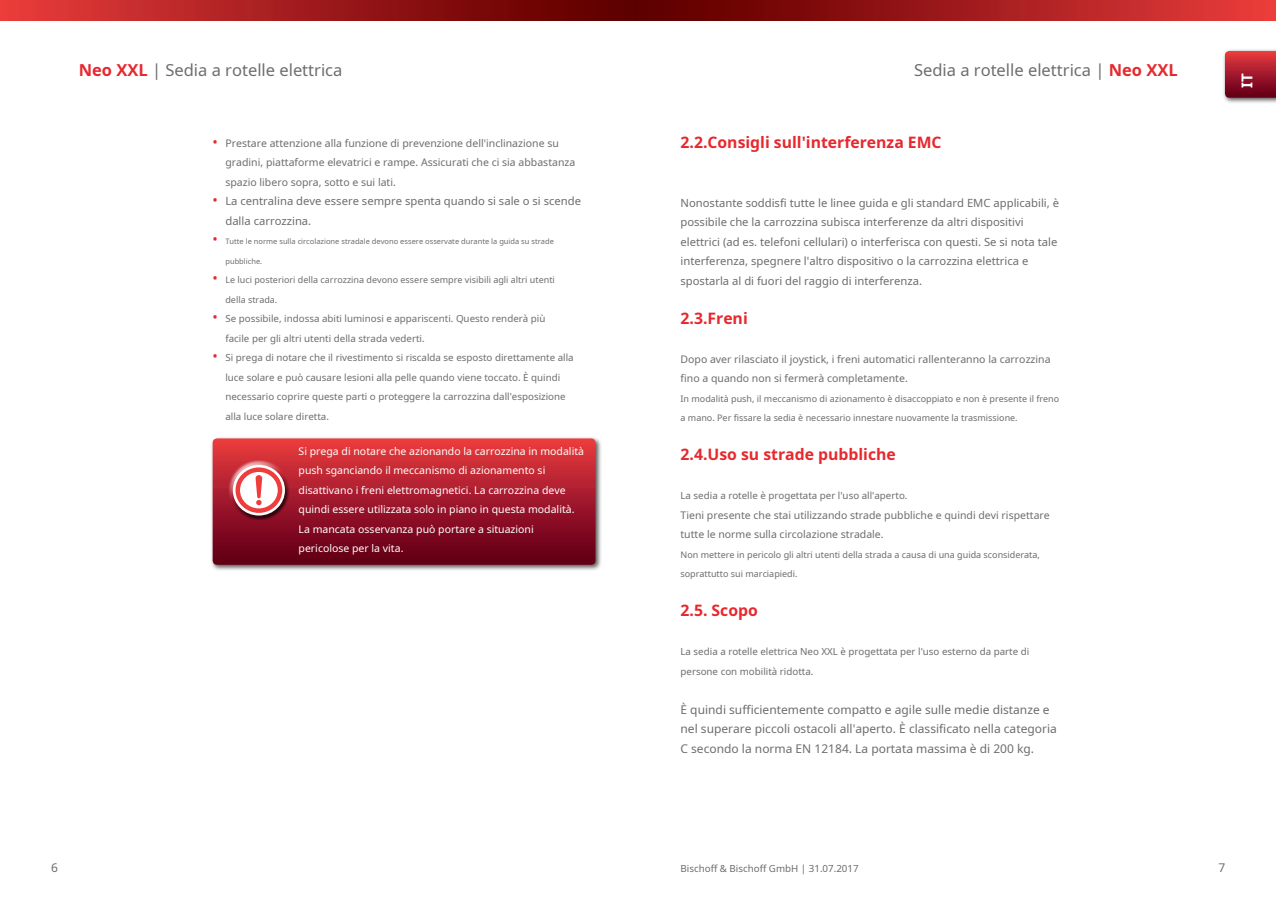
<style>
.page{position:relative;width:1276px;height:910px;background:#fff}
.page>*{position:absolute;margin:0;border:0;box-sizing:border-box;transform-origin:0 0}
.t1{font:16.5px "Noto Sans";color:#6d6d6c}
.t2{font:700 15.75px "Noto Sans";color:#e7282e}
.t3{font:700 15px "Noto Sans";color:#fff}
.t4{font:12px/19.5px "Noto Sans";color:#6d6d6c}
.t5{font:11.25px/19.5px "Noto Sans";color:#6d6d6c}
.t6{font:10.5px/19.5px "Noto Sans";color:#6d6d6c}
.t7{font:10.5px/19.5px "Noto Sans";color:#fff}
.t8{font:9.75px/19.5px "Noto Sans";color:#6d6d6c}
.t9{font:9px/19.5px "Noto Sans";color:#6d6d6c}
.t10{font:7.5px "Noto Sans";color:#6d6d6c}
.s1{font-weight:700;color:#e7282e}
.s2{font-size:14.25px;color:#e7282e}
</style>
<div class="page">
<div style="left:0;top:0;width:638px;height:21px;background:linear-gradient(to right,#e73b3c,#570000)"></div>
<div style="left:638px;top:0;width:638px;height:21px;background:linear-gradient(to right,#580000,#e83c3c)"></div>
<div style="left:1222px;top:48px;width:54px;height:57px;background:#231f20;opacity:.75"></div>
<svg style="left:1225px;top:51px;width:51px;height:47px"></svg>
<div style="left:210px;top:436px;width:392px;height:135px;background:#231f20;opacity:.75"></div>
<svg style="left:213px;top:438px;width:382px;height:127px"></svg>
<div style="left:229px;top:461px;width:56px;height:43px;background:#fff;opacity:.75"></div>
<div style="left:232px;top:473px;width:58px;height:47px;background:#231f20;opacity:.75"></div>
<svg style="left:233px;top:465px;width:52px;height:51px"></svg>
<svg style="left:256px;top:475px;width:6px;height:30px"></svg>
<div style="left:235px;top:467px;width:47px;height:46px;border:4px solid #ee3d3c;border-radius:50%"></div>
<h1 class="t1" style="left:79px;top:59px;width:265px"><span class="s1">Neo XXL</span> | Sedia a rotelle elettrica</h1>
<h1 class="t1" style="left:914px;top:59px;width:265px">Sedia a rotelle elettrica | <span class="s1">Neo XXL</span></h1>
<p class="t6" style="left:225px;top:133px;width:351px;text-indent:-13px"><span class="s2">•</span> Prestare attenzione alla funzione di prevenzione dell'inclinazione su gradini, piattaforme elevatrici e rampe. Assicurati che ci sia abbastanza spazio libero sopra, sotto e sui lati.</p>
<p class="t5" style="left:225px;top:191px;width:357px;text-indent:-13px"><span class="s2">•</span> La centralina deve essere sempre spenta quando si sale o si scende dalla carrozzina.</p>
<p class="t10" style="left:213px;top:236px;width:343px"><span class="s2">•</span> Tutte le norme sulla circolazione stradale devono essere osservate durante la guida su strade</p>
<p class="t10" style="left:225px;top:256px;width:38px">pubbliche.</p>
<p class="t9" style="left:225px;top:270px;width:331px;text-indent:-13px"><span class="s2">•</span> Le luci posteriori della carrozzina devono essere sempre visibili agli altri utenti della strada.</p>
<p class="t8" style="left:225px;top:309px;width:321px;text-indent:-13px"><span class="s2">•</span> Se possibile, indossa abiti luminosi e appariscenti. Questo renderà più facile per gli altri utenti della strada vederti.</p>
<p class="t8" style="left:225px;top:348px;width:350px;text-indent:-13px"><span class="s2">•</span> Si prega di notare che il rivestimento si riscalda se esposto direttamente alla luce solare e può causare lesioni alla pelle quando viene toccato. È quindi necessario coprire queste parti o proteggere la carrozzina dall'esposizione alla luce solare diretta.</p>
<h2 class="t2" style="left:680px;top:131px;width:263px">2.2.Consigli sull'interferenza EMC</h2>
<p class="t5" style="left:680px;top:192px;width:380px">Nonostante soddisfi tutte le linee guida e gli standard EMC applicabili, è possibile che la carrozzina subisca interferenze da altri dispositivi elettrici (ad es. telefoni cellulari) o interferisca con questi. Se si nota tale interferenza, spegnere l'altro dispositivo o la carrozzina elettrica e spostarla al di fuori del raggio di interferenza.</p>
<h2 class="t2" style="left:680px;top:307px;width:69px">2.3.Freni</h2>
<p class="t6" style="left:680px;top:349px;width:371px">Dopo aver rilasciato il joystick, i freni automatici rallenteranno la carrozzina fino a quando non si fermerà completamente.</p>
<p class="t9" style="left:680px;top:388px;width:380px">In modalità push, il meccanismo di azionamento è disaccoppiato e non è presente il freno a mano. Per fissare la sedia è necessario innestare nuovamente la trasmissione.</p>
<p class="t7" style="left:298px;top:441px;width:287px">Si prega di notare che azionando la carrozzina in modalità push sganciando il meccanismo di azionamento si disattivano i freni elettromagnetici. La carrozzina deve quindi essere utilizzata solo in piano in questa modalità.<br>La mancata osservanza può portare a situazioni pericolose per la vita.</p>
<h2 class="t2" style="left:680px;top:443px;width:217px">2.4.Uso su strade pubbliche</h2>
<p class="t8" style="left:680px;top:486px;width:228px">La sedia a rotelle è progettata per l'uso all'aperto.</p>
<p class="t6" style="left:680px;top:505px;width:371px">Tieni presente che stai utilizzando strade pubbliche e quindi devi rispettare tutte le norme sulla circolazione stradale.</p>
<p class="t9" style="left:680px;top:544px;width:361px">Non mettere in pericolo gli altri utenti della strada a causa di una guida sconsiderata, soprattutto sui marciapiedi.</p>
<h2 class="t2" style="left:680px;top:599px;width:79px">2.5. Scopo</h2>
<p class="t8" style="left:680px;top:642px;width:350px">La sedia a rotelle elettrica Neo XXL è progettata per l'uso esterno da parte di persone con mobilità ridotta.</p>
<p class="t4" style="left:680px;top:699px;width:378px">È quindi sufficientemente compatto e agile sulle medie distanze e nel superare piccoli ostacoli all'aperto. È classificato nella categoria<br>C secondo la norma EN 12184. La portata massima è di 200 kg.</p>
<h3 class="t3" style="left:1236px;top:88px;width:16px;rotate:-90deg">IT</h3>
<p class="t4" style="left:51px;top:858px;width:8px">6</p>
<p class="t8" style="left:680px;top:859px;width:180px">Bischoff &amp; Bischoff GmbH | 31.07.2017</p>
<p class="t4" style="left:1218px;top:858px;width:8px">7</p>
</div>
